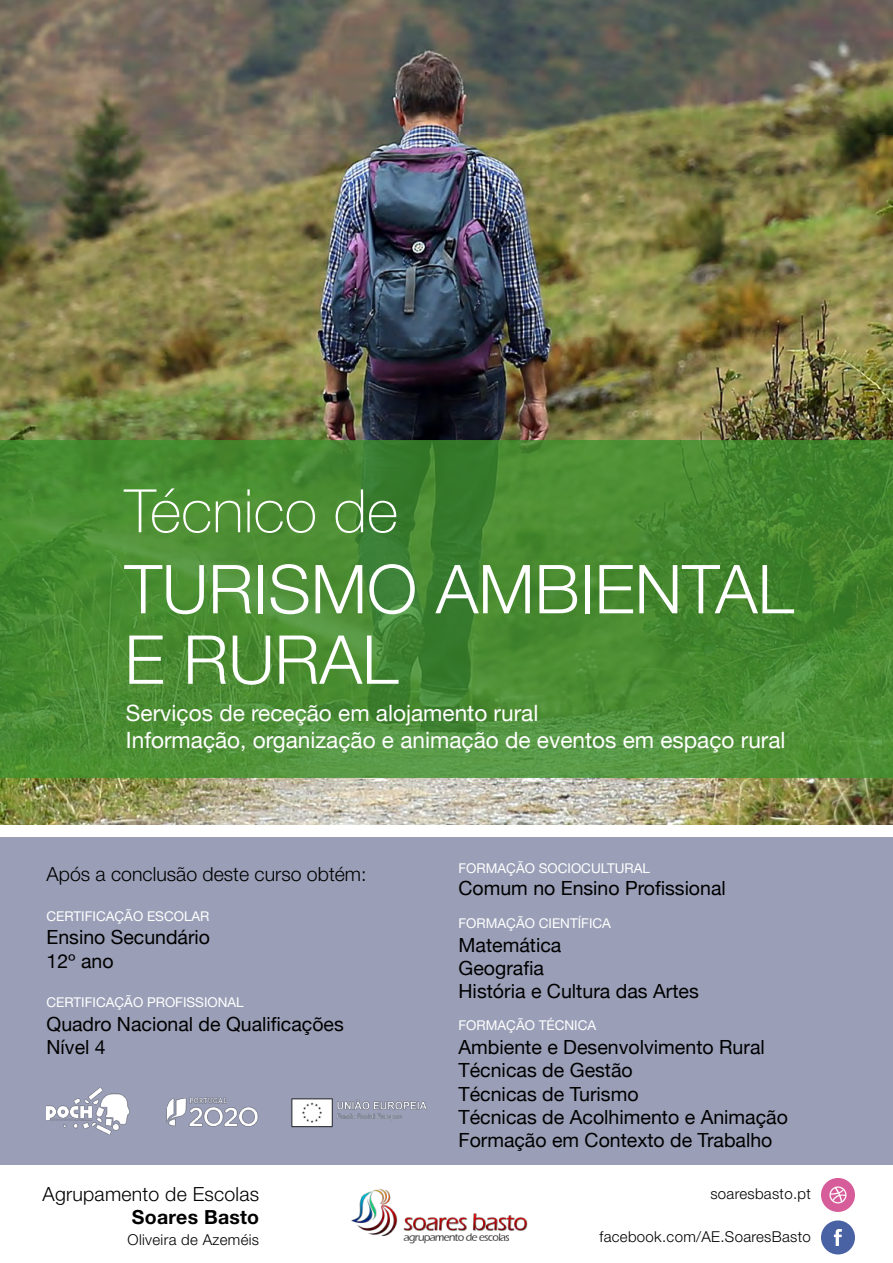
<style>
.page{position:relative;width:893px;height:1263px;background:#fff}
.page>*{position:absolute;margin:0;border:0;box-sizing:border-box;transform-origin:0 0}
.t1{font:300 67.5px/70.5px "Helvetica Neue LT Pro";color:#fff}
.t2{font:100 60px "Helvetica Neue LT Pro";color:#fff}
.t3{font:22.5px/27px "Helvetica Neue";color:#fff}
.t4{font:19.5px/23.4px "Helvetica Neue";color:#000}
.t5{font:300 19.5px "Helvetica Neue LT Pro";color:#000}
.t6{font:700 19.5px "Helvetica Neue LT Pro";letter-spacing:.01em;color:#000}
.t7{font:300 15px "Helvetica Neue LT Pro";letter-spacing:.02em;color:#000}
.t8{font:13.5px "Helvetica Neue LT Std";color:#fff}
</style>
<div class="page">
<img style="left:0;top:0;width:893px;height:825px">
<svg style="left:0;top:440px;width:893px;height:338px;background:#488b33"></svg>
<div style="left:821px;top:1220px;width:34px;height:34px;background:#4962a4;border-radius:50%"></div>
<svg style="left:834px;top:1229px;width:8px;height:17px"></svg>
<div style="left:821px;top:1178px;width:34px;height:34px;background:#d75d9a;border-radius:50%"></div>
<svg style="left:829px;top:1186px;width:17px;height:17px"></svg>
<img style="left:351px;top:1188px;width:177px;height:56px">
<div style="left:0;top:838px;width:893px;height:327px;background:#9a9fb7"></div>
<img style="left:47px;top:1088px;width:380px;height:47px">
<h2 class="t2" style="left:124px;top:477px;width:275px">Técnico de</h2>
<h1 class="t1" style="left:124px;top:553px;width:671px">TURISMO AMBIENTAL<br>E RURAL</h1>
<p class="t3" style="left:126px;top:699px;width:661px">Serviços de receção em alojamento rural<br>Informação, organização e animação de eventos em espaço rural</p>
<p class="t8" style="left:458px;top:860px;width:193px">FORMAÇÃO SOCIOCULTURAL</p>
<p class="t4" style="left:458px;top:876px;width:269px">Comum no Ensino Profissional</p>
<p class="t5" style="left:47px;top:862px;width:322px">Após a conclusão deste curso obtém:</p>
<p class="t8" style="left:47px;top:908px;width:164px">CERTIFICAÇÃO ESCOLAR</p>
<p class="t4" style="left:47px;top:925px;width:165px">Ensino Secundário<br>12º ano</p>
<p class="t8" style="left:47px;top:994px;width:199px">CERTIFICAÇÃO PROFISSIONAL</p>
<p class="t4" style="left:47px;top:1012px;width:299px">Quadro Nacional de Qualificações<br>Nível 4</p>
<p class="t8" style="left:458px;top:1017px;width:139px">FORMAÇÃO TÉCNICA</p>
<p class="t8" style="left:458px;top:915px;width:154px">FORMAÇÃO CIENTÍFICA</p>
<p class="t4" style="left:458px;top:933px;width:242px">Matemática<br>Geografia<br>História e Cultura das Artes</p>
<p class="t4" style="left:458px;top:1035px;width:331px">Ambiente e Desenvolvimento Rural<br>Técnicas de Gestão<br>Técnicas de Turismo<br>Técnicas de Acolhimento e Animação<br>Formação em Contexto de Trabalho</p>
<p class="t5" style="left:43px;top:1182px;width:218px">Agrupamento de Escolas</p>
<p class="t7" style="left:710px;top:1184px;width:102px">soaresbasto.pt</p>
<p class="t6" style="left:132px;top:1205px;width:129px">Soares Basto</p>
<p class="t7" style="left:128px;top:1230px;width:133px">Oliveira de Azeméis</p>
<p class="t7" style="left:599px;top:1227px;width:213px">facebook.com/AE.SoaresBasto</p>
</div>
